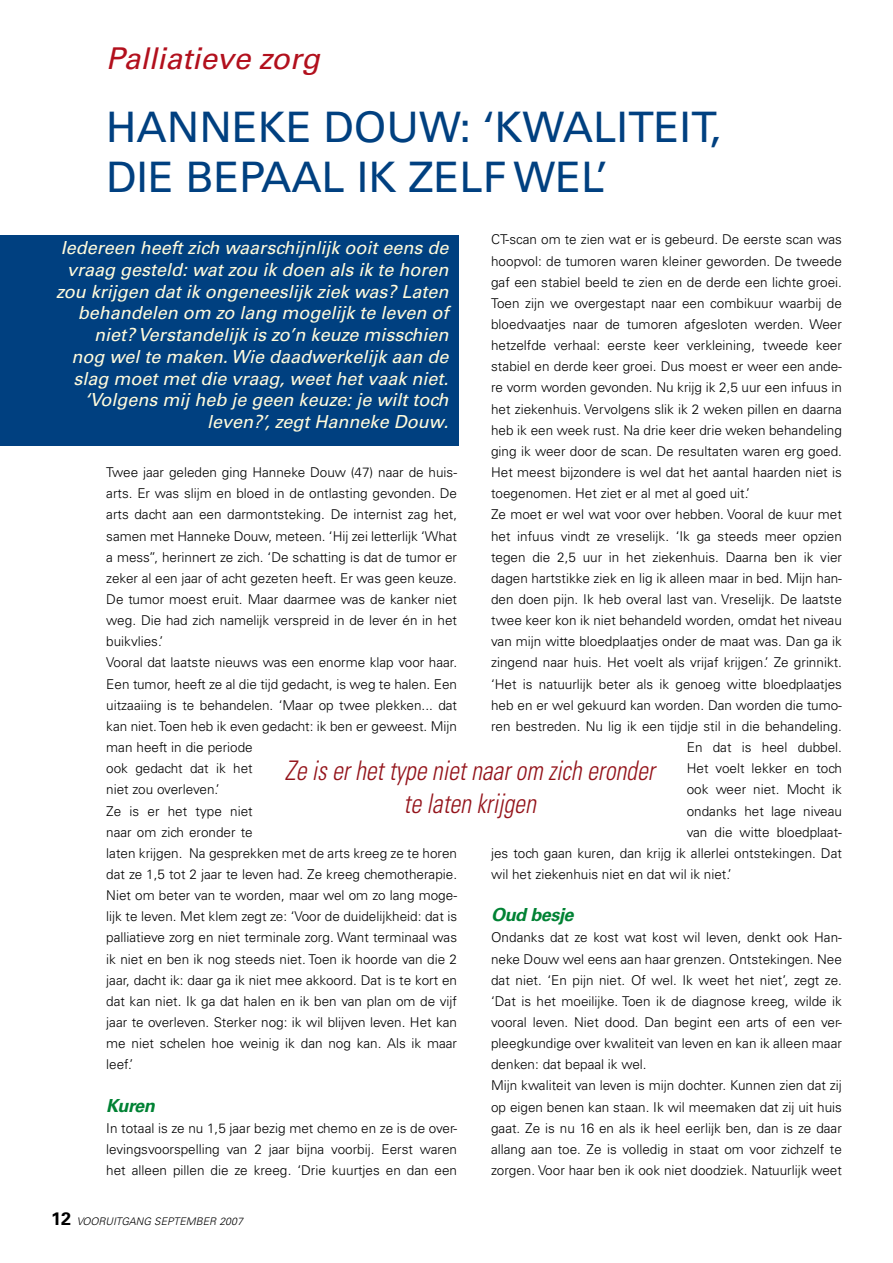
<style>
.page{position:relative;width:893px;height:1263px;background:#fff}
.page>*{position:absolute;margin:0;border:0;box-sizing:border-box;transform-origin:0 0}
.t1{font:42px/50.4px "Univers";color:#004080}
.t2{font:italic 30px "Univers";color:#b2101d}
.t3{font:italic 300 condensed 27px/32.4px "Univers";color:#94141b;text-align:center;scale:.9 1}
.t4{font:italic 18px/21.8px "Univers";color:#fffbdc;text-align:right}
.t5{font:italic 700 18px "Univers";letter-spacing:-.025em;color:#008234}
.t6{font:300 13.5px/21.1px "Univers";color:#000}
.t7{font:italic 300 10.5px "Univers";color:#000}
.s1{font-weight:700;font-style:normal;font-size:18px}
</style>
<div class="page">
<div style="left:0;top:235px;width:459px;height:211px;background:#004080"></div>
<h2 class="t2" style="left:106px;top:41px;width:215px">Palliatieve zorg</h2>
<h1 class="t1" style="left:106px;top:102px;width:616px">HANNEKE DOUW: ‘KWALITEIT,<br>DIE BEPAAL IK ZELF WEL’</h1>
<p class="t6" style="left:491px;top:229px;width:352px">CT-scan om te zien wat er is gebeurd. De eerste scan was</p>
<p class="t6" style="left:491px;top:250px;width:352px">hoopvol: de tumoren waren kleiner geworden. De tweede</p>
<p class="t6" style="left:491px;top:271px;width:352px">gaf een stabiel beeld te zien en de derde een lichte groei.</p>
<p class="t6" style="left:491px;top:292px;width:352px">Toen zijn we overgestapt naar een combikuur waarbij de</p>
<p class="t6" style="left:491px;top:314px;width:352px">bloedvaatjes naar de tumoren afgesloten werden. Weer</p>
<p class="t6" style="left:491px;top:335px;width:352px">hetzelfde verhaal: eerste keer verkleining, tweede keer</p>
<p class="t6" style="left:491px;top:356px;width:352px">stabiel en derde keer groei. Dus moest er weer een ande-</p>
<p class="t6" style="left:491px;top:377px;width:352px">re vorm worden gevonden. Nu krijg ik 2,5 uur een infuus in</p>
<p class="t6" style="left:491px;top:398px;width:352px">het ziekenhuis. Vervolgens slik ik 2 weken pillen en daarna</p>
<p class="t6" style="left:491px;top:419px;width:352px">heb ik een week rust. Na drie keer drie weken behandeling</p>
<p class="t6" style="left:491px;top:441px;width:352px">ging ik weer door de scan. De resultaten waren erg goed.</p>
<p class="t6" style="left:491px;top:462px;width:352px">Het meest bijzondere is wel dat het aantal haarden niet is</p>
<p class="t6" style="left:491px;top:483px;width:260px">toegenomen. Het ziet er al met al goed uit.’</p>
<p class="t6" style="left:491px;top:504px;width:352px">Ze moet er wel wat voor over hebben. Vooral de kuur met</p>
<p class="t6" style="left:491px;top:525px;width:352px">het infuus vindt ze vreselijk. ‘Ik ga steeds meer opzien</p>
<p class="t6" style="left:491px;top:546px;width:352px">tegen die 2,5 uur in het ziekenhuis. Daarna ben ik vier</p>
<p class="t6" style="left:491px;top:567px;width:352px">dagen hartstikke ziek en lig ik alleen maar in bed. Mijn han-</p>
<p class="t6" style="left:491px;top:589px;width:352px">den doen pijn. Ik heb overal last van. Vreselijk. De laatste</p>
<p class="t6" style="left:491px;top:610px;width:352px">twee keer kon ik niet behandeld worden, omdat het niveau</p>
<p class="t6" style="left:491px;top:631px;width:352px">van mijn witte bloedplaatjes onder de maat was. Dan ga ik</p>
<p class="t6" style="left:491px;top:652px;width:352px">zingend naar huis. Het voelt als vrijaf krijgen.’ Ze grinnikt.</p>
<p class="t6" style="left:491px;top:673px;width:352px">‘Het is natuurlijk beter als ik genoeg witte bloedplaatjes</p>
<p class="t6" style="left:491px;top:694px;width:352px">heb en er wel gekuurd kan worden. Dan worden die tumo-</p>
<p class="t6" style="left:491px;top:715px;width:352px">ren bestreden. Nu lig ik een tijdje stil in die behandeling.</p>
<p class="t6" style="left:687px;top:737px;width:157px">En dat is heel dubbel.</p>
<p class="t6" style="left:687px;top:758px;width:157px">Het voelt lekker en toch</p>
<p class="t6" style="left:687px;top:779px;width:157px">ook weer niet. Mocht ik</p>
<p class="t6" style="left:687px;top:800px;width:157px">ondanks het lage niveau</p>
<p class="t6" style="left:687px;top:821px;width:157px">van die witte bloedplaat-</p>
<p class="t6" style="left:491px;top:842px;width:352px">jes toch gaan kuren, dan krijg ik allerlei ontstekingen. Dat</p>
<p class="t6" style="left:491px;top:864px;width:242px">wil het ziekenhuis niet en dat wil ik niet.’</p>
<h3 class="t5" style="left:491px;top:904px;width:84px">Oud besje</h3>
<p class="t6" style="left:491px;top:927px;width:352px">Ondanks dat ze kost wat kost wil leven, denkt ook Han&shy;neke Douw wel eens aan haar grenzen. Ontstekingen. Nee dat niet. ‘En pijn niet. Of wel. Ik weet het niet’, zegt ze. ‘Dat is het moeilijke. Toen ik de diagnose kreeg, wilde ik vooral leven. Niet dood. Dan begint een arts of een ver&shy;pleegkundige over kwaliteit van leven en kan ik alleen maar denken: dat bepaal ik wel.<br>Mijn kwaliteit van leven is mijn dochter. Kunnen zien dat zij op eigen benen kan staan. Ik wil meemaken dat zij uit huis gaat. Ze is nu 16 en als ik heel eerlijk ben, dan is ze daar allang aan toe. Ze is volledig in staat om voor zichzelf te zorgen. Voor haar ben ik ook niet doodziek. Natuurlijk weet</p>
<p class="t4" style="left:56px;top:237px;width:394px">Iedereen heeft zich waarschijnlijk ooit eens de vraag gesteld: wat zou ik doen als ik te horen zou krijgen dat ik ongeneeslijk ziek was? Laten behandelen om zo lang mogelijk te leven of niet? Verstandelijk is zo’n keuze misschien<br>nog wel te maken. Wie daadwerkelijk aan de slag moet met die vraag, weet het vaak niet. ‘Volgens mij heb je geen keuze: je wilt toch leven?’, zegt Hanneke Douw.</p>
<p class="t6" style="left:106px;top:462px;width:352px">Twee jaar geleden ging Hanneke Douw (47) naar de huis&shy;arts. Er was slijm en bloed in de ontlasting gevonden. De arts dacht aan een darmontsteking. De internist zag het, samen met Hanneke Douw, meteen. ‘Hij zei letterlijk ‘What a mess’’, herinnert ze zich. ‘De schatting is dat de tumor er zeker al een jaar of acht gezeten heeft. Er was geen keuze.<br>De tumor moest eruit. Maar daarmee was de kanker niet weg. Die had zich namelijk verspreid in de lever én in het buikvlies.’<br>Vooral dat laatste nieuws was een enorme klap voor haar.<br>Een tumor, heeft ze al die tijd gedacht, is weg te halen. Een uitzaaiing is te behandelen. ‘Maar op twee plekken... dat kan niet. Toen heb ik even gedacht: ik ben er geweest. Mijn man heeft in die periode<br>ook gedacht dat ik het<br>niet zou overleven.’<br>Ze is er het type niet<br>naar om zich eronder te<br>laten krijgen. Na gesprekken met de arts kreeg ze te horen dat ze 1,5 tot 2 jaar te leven had. Ze kreeg chemotherapie.<br>Niet om beter van te worden, maar wel om zo lang moge&shy;lijk te leven. Met klem zegt ze: ‘Voor de duidelijkheid: dat is palliatieve zorg en niet terminale zorg. Want terminaal was ik niet en ben ik nog steeds niet. Toen ik hoorde van die 2 jaar, dacht ik: daar ga ik niet mee akkoord. Dat is te kort en dat kan niet. Ik ga dat halen en ik ben van plan om de vijf jaar te overleven. Sterker nog: ik wil blijven leven. Het kan me niet schelen hoe weinig ik dan nog kan. Als ik maar leef.’</p>
<h3 class="t5" style="left:106px;top:1095px;width:50px">Kuren</h3>
<p class="t6" style="left:106px;top:1117px;width:352px;text-align:justify">In totaal is ze nu 1,5 jaar bezig met chemo en ze is de over&shy;levingsvoorspelling van 2 jaar bijna voorbij. Eerst waren het alleen pillen die ze kreeg. ‘Drie kuurtjes en dan een</p>
<h3 class="t3" style="left:285px;top:755px;width:412px">Ze is er het type niet naar om zich eronder te laten krijgen</h3>
<p class="t7" style="left:51px;top:1215px;width:193px"><span class="s1">12</span> VOORUITGANG SEPTEMBER 2007</p>
</div>
